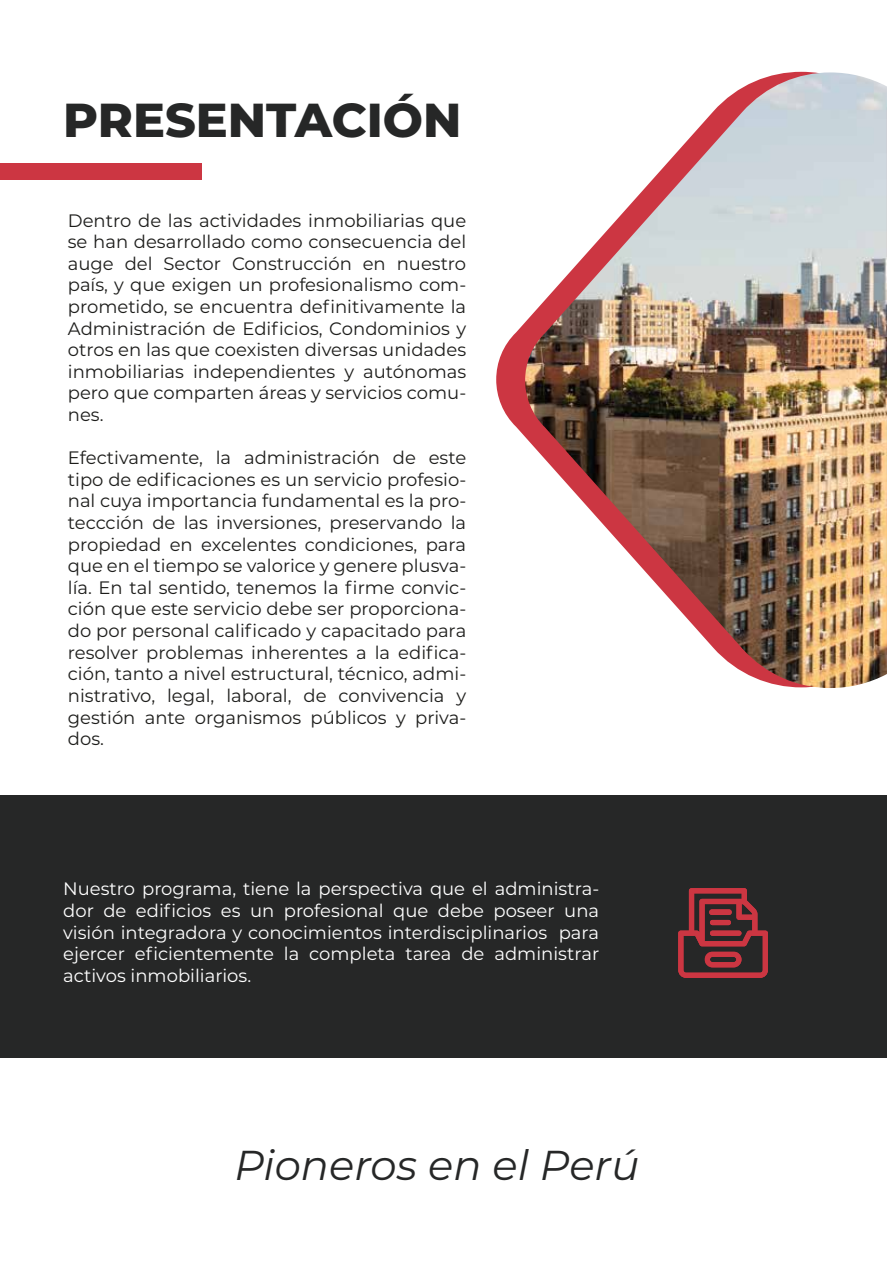
<style>
.page{position:relative;width:887px;height:1263px;background:#fff}
.page>*{position:absolute;margin:0;border:0;box-sizing:border-box;transform-origin:0 0}
.t1{font:800 47.55px "Montserrat";color:#262727}
.t2{font:italic 41.7px "Montserrat";color:#262727}
.t3{font:18px/21.6px "Montserrat";color:#1d1d1b;text-align:justify}
.t4{font:18px/21.6px "Montserrat";color:#fff;text-align:justify}
</style>
<div class="page">
<div style="left:0;top:795px;width:887px;height:263px;background:#262727"></div>
<svg style="left:496px;top:322px;width:29px;height:115px;fill:#cc3642"></svg>
<img style="left:525px;top:72px;width:362px;height:616px">
<svg style="left:678px;top:888px;width:90px;height:90px"></svg>
<div style="left:0;top:164px;width:201px;height:16px;background:#cc3642"></div>
<h1 class="t1" style="left:63px;top:85px;width:400px">PRESENTACIÓN</h1>
<p class="t3" style="left:68px;top:209px;width:400px">Dentro de las actividades inmobiliarias que se han desarrollado como consecuencia del auge del Sector Construcción en nuestro país, y que exigen un profesionalismo com&shy;prometido, se encuentra definitivamente la Administración de Edificios, Condominios y otros en las que coexisten diversas unidades inmobiliarias independientes y autónomas pero que comparten áreas y servicios comu&shy;nes.</p>
<p class="t3" style="left:68px;top:446px;width:400px">Efectivamente, la administración de este tipo de edificaciones es un servicio profesio&shy;nal cuya importancia fundamental es la pro&shy;teccción de las inversiones, preservando la propiedad en excelentes condiciones, para que en el tiempo se valorice y genere plusva&shy;lía. En tal sentido, tenemos la firme convic&shy;ción que este servicio debe ser proporciona&shy;do por personal calificado y capacitado para resolver problemas inherentes a la edifica&shy;ción, tanto a nivel estructural, técnico, admi&shy;nistrativo, legal, laboral, de convivencia y gestión ante organismos públicos y priva&shy;dos.</p>
<p class="t4" style="left:63px;top:877px;width:537px">Nuestro programa, tiene la perspectiva que el administra&shy;dor de edificios es un profesional que debe poseer una visión integradora y conocimientos interdisciplinarios para ejercer eficientemente la completa tarea de administrar activos inmobiliarios.</p>
<h2 class="t2" style="left:234px;top:1136px;width:406px">Pioneros en el Perú</h2>
</div>
